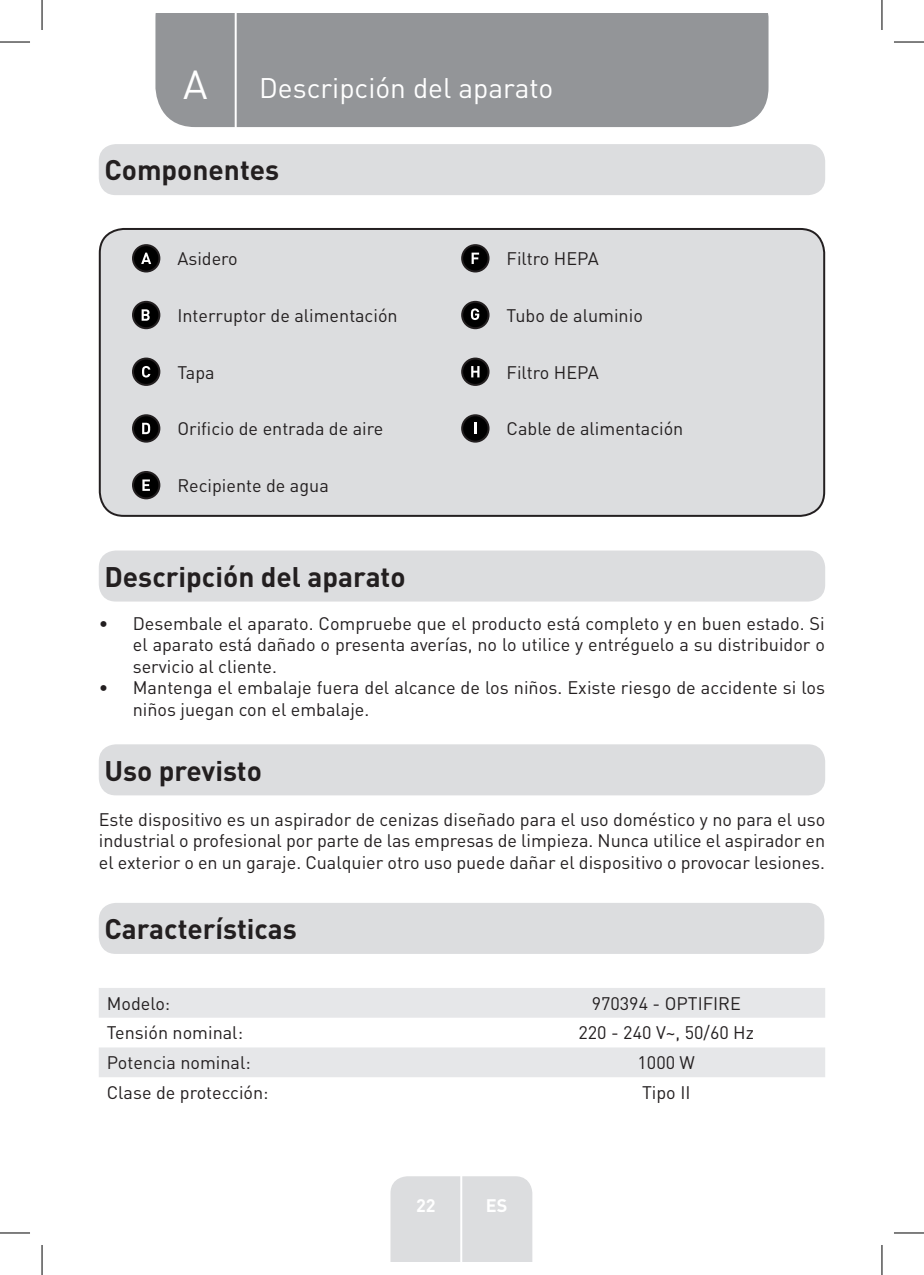
<style>
.page{position:relative;width:924px;height:1275px;background:#fff}
.page>*{position:absolute;margin:0;border:0;box-sizing:border-box;transform-origin:0 0}
.t1{font:40px "DIN Pro";color:#fff}
.Headline-01{font:700 28px "DIN Pro";color:#231f20}
.TitreGauche__gabarit{font:28px "DIN Pro";color:#fff}
.Body{font:18px/21.6px "DIN Pro";color:#231f20;text-align:justify}
.Centre__Table{font:18px "DIN Pro";color:#231f20}
.Body_SB{font:18px "DIN Pro";color:#231f20}
.t2{font:700 18px "DIN Pro";color:#fff}
</style>
<div class="page">
<div style="left:155px;top:14px;width:613px;height:113px;background:#939598"></div>
<div style="left:390px;top:1176px;width:142px;height:85px;background:#dcdddf"></div>
<hr style="left:460px;top:1153px;width:2px;height:108px;background:#fff">
<hr style="left:234px;top:14px;width:2px;height:116px;background:#fff">
<div style="left:99px;top:903px;width:724px;height:51px;background:#dcdddf;border-radius:17px"></div>
<svg style="left:99px;top:988px;width:725px;height:89px;fill:#e6e7e9"></svg>
<div style="left:99px;top:144px;width:725px;height:51px;background:#dcdddf;border-radius:17px"></div>
<div style="left:100px;top:229px;width:723px;height:287px;background:#dcdddf;border-radius:24px"></div>
<div style="left:133px;top:245px;width:26px;height:26px;background:#000;border-radius:50%"></div>
<div style="left:132px;top:244px;width:28px;height:28px;border:2px solid #231f20;border-radius:50%"></div>
<svg style="left:141px;top:253px;width:10px;height:11px"></svg>
<div style="left:462px;top:245px;width:26px;height:26px;background:#000;border-radius:50%"></div>
<div style="left:461px;top:244px;width:28px;height:28px;border:2px solid #231f20;border-radius:50%"></div>
<svg style="left:471px;top:253px;width:8px;height:11px"></svg>
<div style="left:133px;top:302px;width:26px;height:26px;background:#000;border-radius:50%"></div>
<div style="left:132px;top:301px;width:28px;height:28px;border:2px solid #231f20;border-radius:50%"></div>
<svg style="left:141px;top:309px;width:8px;height:12px"></svg>
<div style="left:462px;top:302px;width:26px;height:26px;background:#000;border-radius:50%"></div>
<div style="left:461px;top:301px;width:28px;height:28px;border:2px solid #231f20;border-radius:50%"></div>
<svg style="left:470px;top:308px;width:9px;height:12px"></svg>
<div style="left:133px;top:358px;width:26px;height:27px;background:#000;border-radius:50%"></div>
<div style="left:132px;top:357px;width:28px;height:29px;border:2px solid #231f20;border-radius:50%"></div>
<svg style="left:142px;top:366px;width:8px;height:11px"></svg>
<div style="left:462px;top:358px;width:26px;height:27px;background:#000;border-radius:50%"></div>
<div style="left:461px;top:357px;width:28px;height:29px;border:2px solid #231f20;border-radius:50%"></div>
<svg style="left:471px;top:366px;width:8px;height:11px"></svg>
<div style="left:133px;top:415px;width:26px;height:26px;background:#000;border-radius:50%"></div>
<div style="left:132px;top:414px;width:28px;height:28px;border:2px solid #231f20;border-radius:50%"></div>
<svg style="left:142px;top:423px;width:8px;height:11px"></svg>
<div style="left:462px;top:415px;width:26px;height:26px;background:#000;border-radius:50%"></div>
<div style="left:461px;top:414px;width:28px;height:28px;border:2px solid #231f20;border-radius:50%"></div>
<svg style="left:474px;top:423px;width:2px;height:11px"></svg>
<div style="left:133px;top:472px;width:26px;height:26px;background:#000;border-radius:50%"></div>
<div style="left:132px;top:471px;width:28px;height:28px;border:2px solid #231f20;border-radius:50%"></div>
<svg style="left:142px;top:479px;width:8px;height:12px"></svg>
<div style="left:99px;top:228px;width:725px;height:289px;border:2px solid #231f20;border-radius:24px"></div>
<div style="left:99px;top:550px;width:725px;height:51px;background:#dcdddf;border-radius:17px"></div>
<div style="left:99px;top:744px;width:725px;height:51px;background:#dcdddf;border-radius:17px"></div>
<hr style="left:0;top:42px;width:30px;height:1px;background:#000">
<hr style="left:893px;top:42px;width:30px;height:1px;background:#000">
<hr style="left:0;top:1232px;width:30px;height:1px;background:#000">
<hr style="left:893px;top:1232px;width:30px;height:1px;background:#000">
<hr style="left:42px;top:0;width:1px;height:30px;background:#000">
<hr style="left:42px;top:1245px;width:1px;height:30px;background:#000">
<hr style="left:881px;top:0;width:1px;height:30px;background:#000">
<hr style="left:881px;top:1245px;width:1px;height:30px;background:#000">
<p class="t1" style="left:183px;top:57px;width:26px">A</p>
<p class="TitreGauche__gabarit" style="left:259px;top:69px;width:296px">Descripción del aparato</p>
<p class="Headline-01" style="left:104px;top:151px;width:176px">Componentes</p>
<p class="Body" style="left:177px;top:247px;width:62px">Asidero</p>
<p class="Body" style="left:506px;top:247px;width:94px">Filtro HEPA</p>
<p class="Body" style="left:177px;top:304px;width:222px">Interruptor de alimentación</p>
<p class="Body" style="left:506px;top:304px;width:138px">Tubo de aluminio</p>
<p class="Body" style="left:177px;top:360px;width:39px">Tapa</p>
<p class="Body" style="left:506px;top:360px;width:94px">Filtro HEPA</p>
<p class="Body" style="left:177px;top:417px;width:207px">Orificio de entrada de aire</p>
<p class="Body" style="left:506px;top:417px;width:178px">Cable de alimentación</p>
<p class="Body" style="left:177px;top:474px;width:153px">Recipiente de agua</p>
<p class="Headline-01" style="left:104px;top:557px;width:302px">Descripción del aparato</p>
<p class="Body" style="left:133px;top:611px;width:693px;text-indent:-34px">• Desembale el aparato. Compruebe que el producto está completo y en buen estado. Si el aparato está dañado o presenta averías, no lo utilice y entréguelo a su distribuidor o servicio al cliente.</p>
<p class="Body" style="left:133px;top:676px;width:693px;text-indent:-34px">• Mantenga el embalaje fuera del alcance de los niños. Existe riesgo de accidente si los niños juegan con el embalaje.</p>
<p class="Headline-01" style="left:104px;top:751px;width:159px">Uso previsto</p>
<p class="Body" style="left:99px;top:807px;width:727px">Este dispositivo es un aspirador de cenizas diseñado para el uso doméstico y no para el uso industrial o profesional por parte de las empresas de limpieza. Nunca utilice el aspirador en el exterior o en un garaje. Cualquier otro uso puede dañar el dispositivo o provocar lesiones.</p>
<p class="Headline-01" style="left:104px;top:910px;width:194px">Características</p>
<p class="Body_SB" style="left:107px;top:991px;width:65px">Modelo:</p>
<p class="Centre__Table" style="left:591px;top:991px;width:151px">970394 - OPTIFIRE</p>
<p class="Body" style="left:107px;top:1021px;width:138px">Tensión nominal:</p>
<p class="Centre__Table" style="left:578px;top:1020px;width:177px">220 - 240 V~, 50/60 Hz</p>
<p class="Body" style="left:107px;top:1051px;width:145px">Potencia nominal:</p>
<p class="Centre__Table" style="left:637px;top:1050px;width:59px">1000 W</p>
<p class="Body" style="left:107px;top:1081px;width:163px">Clase de protección:</p>
<p class="Centre__Table" style="left:641px;top:1080px;width:50px">Tipo II</p>
<p class="t2" style="left:416px;top:1192px;width:21px">22</p>
<p class="t2" style="left:485px;top:1192px;width:23px">ES</p>
</div>
